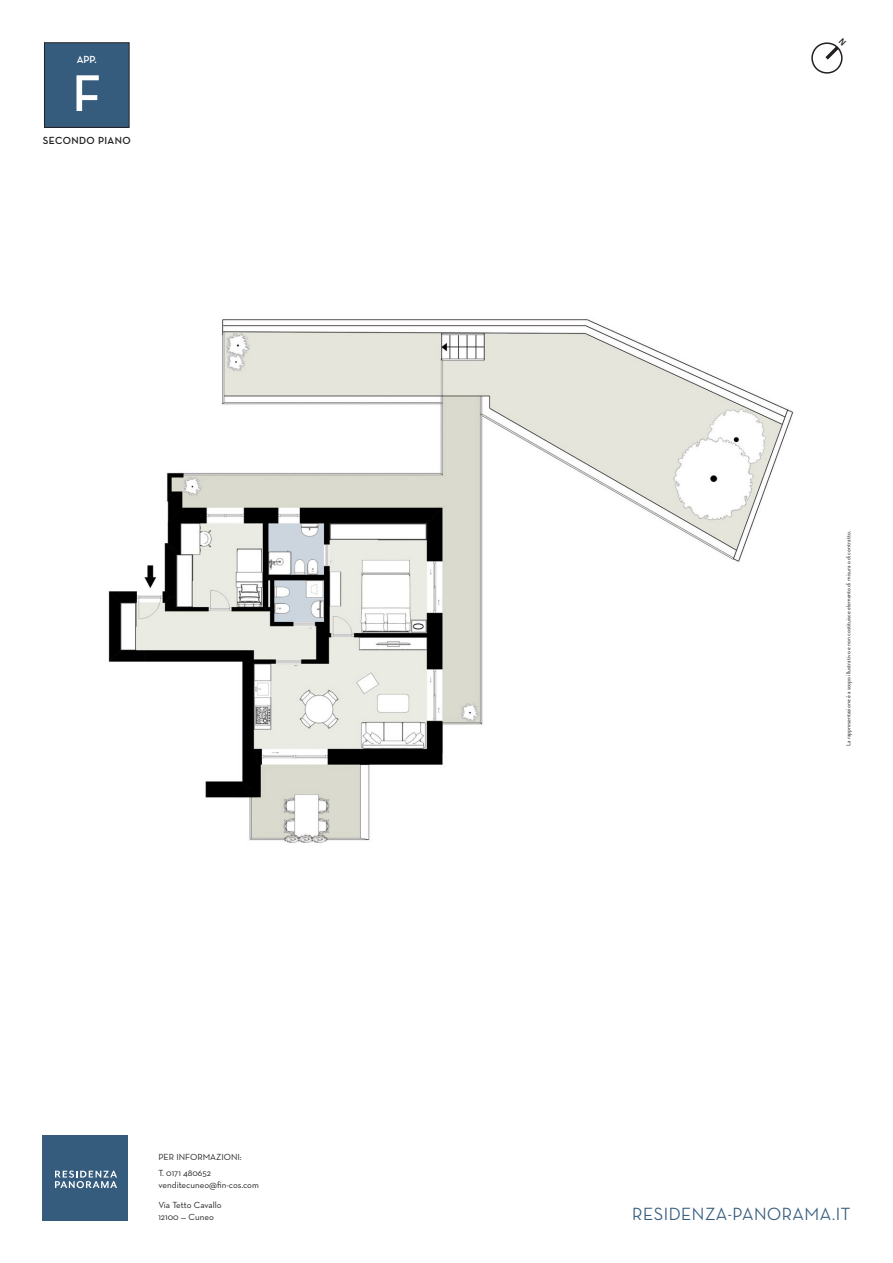
<style>
.page{position:relative;width:893px;height:1263px;background:#fff}
.page>*{position:absolute;margin:0;border:0;box-sizing:border-box;transform-origin:0 0}
.t1{font:700 52.5px "Neutra Disp";color:#fff}
.t2{font:500 18px "Neutra Disp";letter-spacing:.03em;color:#355c7d}
.t3{font:700 10.5px "Neutra Disp";letter-spacing:.04em;color:#231f20}
.t4{font:700 10.5px "Neutra Disp";color:#fff}
.t5{font:9px/16.2px "Neutra Text";color:#231f20}
.t6{font:6px "Brandon Grotesque";color:#231f20}
</style>
<div class="page">
<img style="left:108px;top:319px;width:686px;height:524px">
<div style="left:43px;top:1135px;width:85px;height:85px;background:#355c7d"></div>
<svg style="left:55px;top:1170px;width:62px;height:18px"></svg>
<div style="left:44px;top:43px;width:85px;height:84px;background:#355c7d"></div>
<div style="left:44px;top:43px;width:85px;height:85px;border:1px solid #231f20"></div>
<svg style="left:811px;top:42px;width:32px;height:32px"></svg>
<p class="t4" style="left:77px;top:54px;width:22px">APP.</p>
<p class="t1" style="left:73px;top:64px;width:30px">F</p>
<p class="t3" style="left:43px;top:134px;width:89px">SECONDO PIANO</p>
<h3 class="t5" style="left:158px;top:1148px;width:85px">PER INFORMAZIONI:<br>T. 0171 480652</h3>
<h3 class="t5" style="left:158px;top:1176px;width:102px">venditecuneo@fin-cos.com</h3>
<h3 class="t5" style="left:158px;top:1199px;width:65px;line-height:12px">Via Tetto Cavallo<br>12100 — Cuneo</h3>
<p class="t6" style="left:844px;top:746px;width:216px;rotate:-90deg">La rappresentazione è a scopo illustrativo e non costituisce elemento di misura o di contratto.</p>
<h2 class="t2" style="left:632px;top:1204px;width:220px">RESIDENZA-PANORAMA.IT</h2>
</div>
